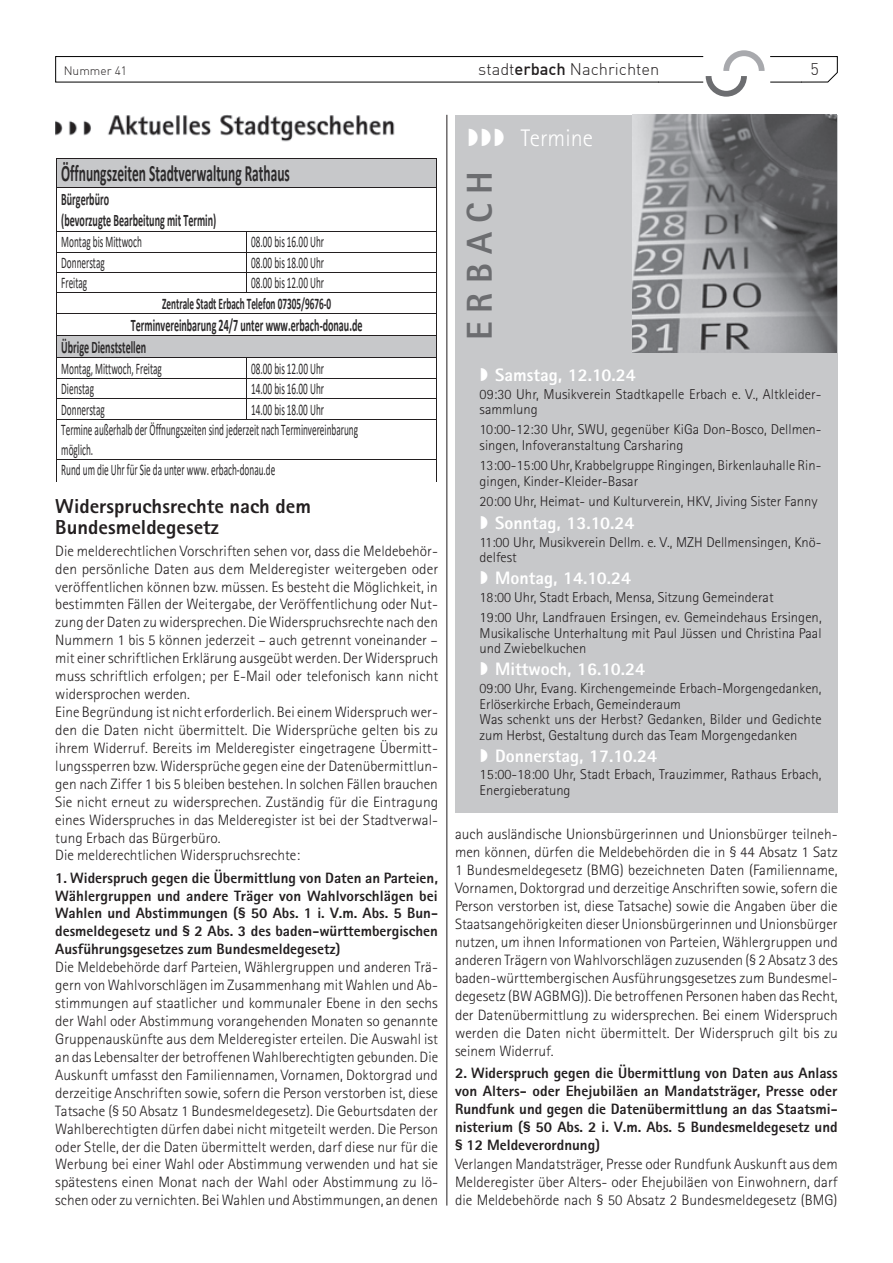
<style>
.page{position:relative;width:893px;height:1263px;background:#fff}
.page>*{position:absolute;margin:0;border:0;box-sizing:border-box;transform-origin:0 0}
.t1{font:800 36px "Rotis Sans Serif Std";letter-spacing:.25em;color:#6c6d70}
.t2{font:300 24px "Rotis Sans Serif Std";color:#fff}
.t3{font:700 23.4px "Calibri";color:#2c2a2b;scale:.57 1}
.t4{font:800 20.25px "Rotis Sans Serif Std";color:#231f20}
.t5{font:800 18px "Rotis Sans Serif Std";color:#fff}
.t6{font:700 17.7px/21.5px "Calibri";color:#2c2a2b;scale:.57 1}
.t7{font:16.5px "DIN Light";color:#231f20}
.t8{font:16.2px/20.2px "Calibri";color:#2c2a2b;scale:.57 1}
.t9{font:700 16.2px "Calibri";color:#2c2a2b;scale:.57 1}
.t10{font:300 15px/17.9px "Rotis Sans Serif Std";color:#231f20;text-align:justify}
.t11{font:800 15px/18px "Rotis Sans Serif Std";color:#231f20;text-align:justify}
.t12{font:300 14.25px/15.8px "Rotis Sans Serif Std";color:#231f20}
.t13{font:12px "DIN Light";color:#231f20}
.s1{font-family:"DIN Medium Alternate Medium Alternate"}
</style>
<div class="page">
<svg style="left:55px;top:50px;width:783px;height:47px"></svg>
<img style="left:55px;top:115px;width:340px;height:27px">
<div style="left:57px;top:159px;width:379px;height:28px;background:#c7c8ca"></div>
<hr style="left:57px;top:158px;width:379px;height:1px;background:#231f20">
<svg style="left:56px;top:158px;width:1px;height:30px"></svg>
<hr style="left:57px;top:187px;width:379px;height:1px;background:#231f20">
<svg style="left:436px;top:158px;width:1px;height:30px"></svg>
<hr style="left:56px;top:188px;width:1px;height:43px;background:#231f20">
<hr style="left:436px;top:188px;width:1px;height:43px;background:#231f20">
<hr style="left:57px;top:231px;width:189px;height:1px;background:#231f20">
<hr style="left:247px;top:231px;width:189px;height:1px;background:#231f20">
<hr style="left:57px;top:252px;width:189px;height:1px;background:#231f20">
<hr style="left:247px;top:252px;width:189px;height:1px;background:#231f20">
<hr style="left:57px;top:272px;width:189px;height:1px;background:#231f20">
<hr style="left:247px;top:272px;width:189px;height:1px;background:#231f20">
<hr style="left:57px;top:293px;width:189px;height:1px;background:#231f20">
<svg style="left:246px;top:231px;width:1px;height:62px"></svg>
<hr style="left:247px;top:293px;width:189px;height:1px;background:#231f20">
<hr style="left:57px;top:313px;width:379px;height:1px;background:#231f20">
<div style="left:57px;top:336px;width:379px;height:21px;background:#c7c8ca"></div>
<hr style="left:57px;top:335px;width:379px;height:1px;background:#231f20">
<hr style="left:57px;top:357px;width:189px;height:1px;background:#231f20">
<hr style="left:247px;top:357px;width:189px;height:1px;background:#231f20">
<hr style="left:57px;top:378px;width:189px;height:1px;background:#231f20">
<hr style="left:247px;top:378px;width:189px;height:1px;background:#231f20">
<hr style="left:57px;top:399px;width:189px;height:1px;background:#231f20">
<hr style="left:247px;top:399px;width:189px;height:1px;background:#231f20">
<svg style="left:56px;top:231px;width:1px;height:189px"></svg>
<hr style="left:57px;top:419px;width:189px;height:1px;background:#231f20">
<svg style="left:246px;top:357px;width:1px;height:63px"></svg>
<hr style="left:247px;top:419px;width:189px;height:1px;background:#231f20">
<svg style="left:436px;top:231px;width:1px;height:189px"></svg>
<hr style="left:56px;top:420px;width:1px;height:39px;background:#231f20">
<hr style="left:436px;top:420px;width:1px;height:39px;background:#231f20">
<hr style="left:57px;top:459px;width:379px;height:1px;background:#231f20">
<svg style="left:56px;top:459px;width:1px;height:23px"></svg>
<svg style="left:436px;top:459px;width:1px;height:23px"></svg>
<hr style="left:446px;top:115px;width:1px;height:1090px;background:#231f20">
<div style="left:455px;top:115px;width:383px;height:698px;background:#c7c8ca"></div>
<img style="left:632px;top:115px;width:205px;height:238px">
<p class="t13" style="left:64px;top:64px;width:65px">Nummer 41</p>
<p class="t7" style="left:478px;top:59px;width:183px">stadt<span class="s1">erbach</span> Nachrichten</p>
<p class="t7" style="left:810px;top:59px;width:10px">5</p>
<h3 class="t3" style="left:61px;top:157px;width:403px">Öffnungszeiten Stadtverwaltung Rathaus</h3>
<p class="t6" style="left:61px;top:188px;width:274px">Bürgerbüro<br>(bevorzugte Bearbeitung mit Termin)</p>
<p class="t8" style="left:61px;top:231px;width:143px">Montag bis Mittwoch</p>
<p class="t8" style="left:251px;top:231px;width:129px">08.00 bis 16.00 Uhr</p>
<p class="t8" style="left:61px;top:252px;width:78px">Donnerstag</p>
<p class="t8" style="left:251px;top:252px;width:129px">08.00 bis 18.00 Uhr</p>
<p class="t8" style="left:61px;top:272px;width:47px">Freitag</p>
<p class="t8" style="left:251px;top:272px;width:129px">08.00 bis 12.00 Uhr</p>
<p class="t9" style="left:162px;top:292px;width:298px">Zentrale Stadt Erbach Telefon 07305/9676-0</p>
<p class="t6" style="left:61px;top:313px;width:530px;line-height:22.2px;text-indent:70px">Terminvereinbarung 24/7 unter www.erbach-donau.de<br>Übrige Dienststellen</p>
<p class="t8" style="left:61px;top:358px;width:178px">Montag, Mittwoch, Freitag</p>
<p class="t8" style="left:251px;top:358px;width:129px">08.00 bis 12.00 Uhr</p>
<p class="t8" style="left:61px;top:378px;width:59px">Dienstag</p>
<p class="t8" style="left:251px;top:378px;width:129px">14.00 bis 16.00 Uhr</p>
<p class="t8" style="left:61px;top:399px;width:78px">Donnerstag</p>
<p class="t8" style="left:61px;top:399px;width:522px;text-indent:190px">14.00 bis 18.00 Uhr Termine außerhalb der Öffnungszeiten sind jederzeit nach Terminvereinbarung möglich.<br>Rund um die Uhr für Sie da unter www. erbach-donau.de</p>
<h3 class="t4" style="left:55px;top:494px;width:257px">Widerspruchsrechte nach dem</h3>
<p class="t8" style="left:61px;top:499px;width:78px">reinklicken!</p>
<h3 class="t4" style="left:55px;top:515px;width:165px">Bundesmeldegesetz</h3>
<p class="t10" style="left:55px;top:542px;width:384px;text-align:left">Die melderechtlichen Vorschriften sehen vor, dass die Meldebehör&shy;den persönliche Daten aus dem Melderegister weitergeben oder veröffentlichen können bzw. müssen. Es besteht die Möglichkeit, in bestimmten Fällen der Weitergabe, der Veröffentlichung oder Nut&shy;zung der Daten zu widersprechen. Die Widerspruchsrechte nach den Nummern 1 bis 5 können jederzeit – auch getrennt voneinander – mit einer schriftlichen Erklärung ausgeübt werden. Der Widerspruch muss schriftlich erfolgen; per E-Mail oder telefonisch kann nicht widersprochen werden.<br>Eine Begründung ist nicht erforderlich. Bei einem Widerspruch wer&shy;den die Daten nicht übermittelt. Die Widersprüche gelten bis zu ihrem Widerruf. Bereits im Melderegister eingetragene Übermitt&shy;lungssperren bzw. Widersprüche gegen eine der Datenübermittlun&shy;gen nach Ziffer 1 bis 5 bleiben bestehen. In solchen Fällen brauchen Sie nicht erneut zu widersprechen. Zuständig für die Eintragung eines Widerspruches in das Melderegister ist bei der Stadtverwal&shy;tung Erbach das Bürgerbüro.<br>Die melderechtlichen Widerspruchsrechte:</p>
<p class="t11" style="left:55px;top:868px;width:384px">1. Widerspruch gegen die Übermittlung von Daten an Parteien, Wählergruppen und andere Träger von Wahlvorschlägen bei Wahlen und Abstimmungen (§ 50 Abs. 1 i. V.m. Abs. 5 Bun&shy;desmeldegesetz und § 2 Abs. 3 des baden-württembergischen Ausführungsgesetzes zum Bundesmeldegesetz)</p>
<p class="t10" style="left:55px;top:958px;width:384px">Die Meldebehörde darf Parteien, Wählergruppen und anderen Trä&shy;gern von Wahlvorschlägen im Zusammenhang mit Wahlen und Ab&shy;stimmungen auf staatlicher und kommunaler Ebene in den sechs der Wahl oder Abstimmung vorangehenden Monaten so genannte Gruppenauskünfte aus dem Melderegister erteilen. Die Auswahl ist an das Lebensalter der betroffenen Wahlberechtigten gebunden. Die Auskunft umfasst den Familiennamen, Vornamen, Doktorgrad und derzeitige Anschriften sowie, sofern die Person verstorben ist, diese Tatsache (§ 50 Absatz 1 Bundesmeldegesetz). Die Geburtsdaten der Wahlberechtigten dürfen dabei nicht mitgeteilt werden. Die Person oder Stelle, der die Daten übermittelt werden, darf diese nur für die Werbung bei einer Wahl oder Abstimmung verwenden und hat sie spätestens einen Monat nach der Wahl oder Abstimmung zu lö&shy;schen oder zu vernichten. Bei Wahlen und Abstimmungen, an denen</p>
<h1 class="t1" style="left:457px;top:340px;width:170px;rotate:-90deg">ERBACH</h1>
<h2 class="t2" style="left:521px;top:124px;width:73px">Termine</h2>
<p class="t5" style="left:495px;top:363px;width:142px">Samstag, 12.10.24</p>
<p class="t12" style="left:480px;top:386px;width:343px">09:30 Uhr, Musikverein Stadtkapelle Erbach e. V., Altkleider&shy;sammlung</p>
<p class="t12" style="left:480px;top:422px;width:343px">10:00-12:30 Uhr, SWU, gegenüber KiGa Don-Bosco, Dellmen&shy;singen, Infoveranstaltung Carsharing</p>
<p class="t12" style="left:480px;top:457px;width:343px">13:00-15:00 Uhr, Krabbelgruppe Ringingen, Birkenlauhalle Rin&shy;gingen, Kinder-Kleider-Basar</p>
<p class="t12" style="left:480px;top:493px;width:339px">20:00 Uhr, Heimat- und Kulturverein, HKV, Jiving Sister Fanny</p>
<p class="t5" style="left:495px;top:511px;width:141px">Sonntag, 13.10.24</p>
<p class="t12" style="left:480px;top:534px;width:343px">11:00 Uhr, Musikverein Dellm. e. V., MZH Dellmensingen, Knö&shy;delfest</p>
<p class="t5" style="left:495px;top:566px;width:138px">Montag, 14.10.24</p>
<p class="t12" style="left:480px;top:587px;width:344px;line-height:20px">18:00 Uhr, Stadt Erbach, Mensa, Sitzung Gemeinderat<br>19:00 Uhr, Landfrauen Ersingen, ev. Gemeindehaus Ersingen,</p>
<p class="t12" style="left:480px;top:625px;width:343px">Musikalische Unterhaltung mit Paul Jüssen und Christina Paal und Zwiebelkuchen</p>
<p class="t5" style="left:495px;top:657px;width:152px">Mittwoch, 16.10.24</p>
<p class="t12" style="left:480px;top:680px;width:343px">09:00 Uhr, Evang. Kirchengemeinde Erbach-Morgengedanken, Erlöserkirche Erbach, Gemeinderaum<br>Was schenkt uns der Herbst? Gedanken, Bilder und Gedichte zum Herbst, Gestaltung durch das Team Morgengedanken</p>
<p class="t5" style="left:495px;top:744px;width:164px">Donnerstag, 17.10.24</p>
<p class="t12" style="left:480px;top:767px;width:343px">15:00-18:00 Uhr, Stadt Erbach, Trauzimmer, Rathaus Erbach,<br>Energieberatung</p>
<p class="t10" style="left:455px;top:824px;width:384px">auch ausländische Unionsbürgerinnen und Unionsbürger teilneh&shy;men können, dürfen die Meldebehörden die in § 44 Absatz 1 Satz 1 Bundesmeldegesetz (BMG) bezeichneten Daten (Familienname, Vornamen, Doktorgrad und derzeitige Anschriften sowie, sofern die Person verstorben ist, diese Tatsache) sowie die Angaben über die Staatsangehörigkeiten dieser Unionsbürgerinnen und Unionsbürger nutzen, um ihnen Informationen von Parteien, Wählergruppen und anderen Trägern von Wahlvorschlägen zuzusenden (§ 2 Absatz 3 des baden-württembergischen Ausführungsgesetzes zum Bundesmel&shy;degesetz (BW AGBMG)). Die betroffenen Personen haben das Recht, der Datenübermittlung zu widersprechen. Bei einem Widerspruch werden die Daten nicht übermittelt. Der Widerspruch gilt bis zu seinem Widerruf.</p>
<p class="t11" style="left:455px;top:1064px;width:384px">2. Widerspruch gegen die Übermittlung von Daten aus Anlass von Alters- oder Ehejubiläen an Mandatsträger, Presse oder Rundfunk und gegen die Datenübermittlung an das Staatsmi&shy;nisterium (§ 50 Abs. 2 i. V.m. Abs. 5 Bundesmeldegesetz und § 12 Meldeverordnung)</p>
<p class="t10" style="left:455px;top:1154px;width:384px">Verlangen Mandatsträger, Presse oder Rundfunk Auskunft aus dem Melderegister über Alters- oder Ehejubiläen von Einwohnern, darf die Meldebehörde nach § 50 Absatz 2 Bundesmeldegesetz (BMG)</p>
</div>
